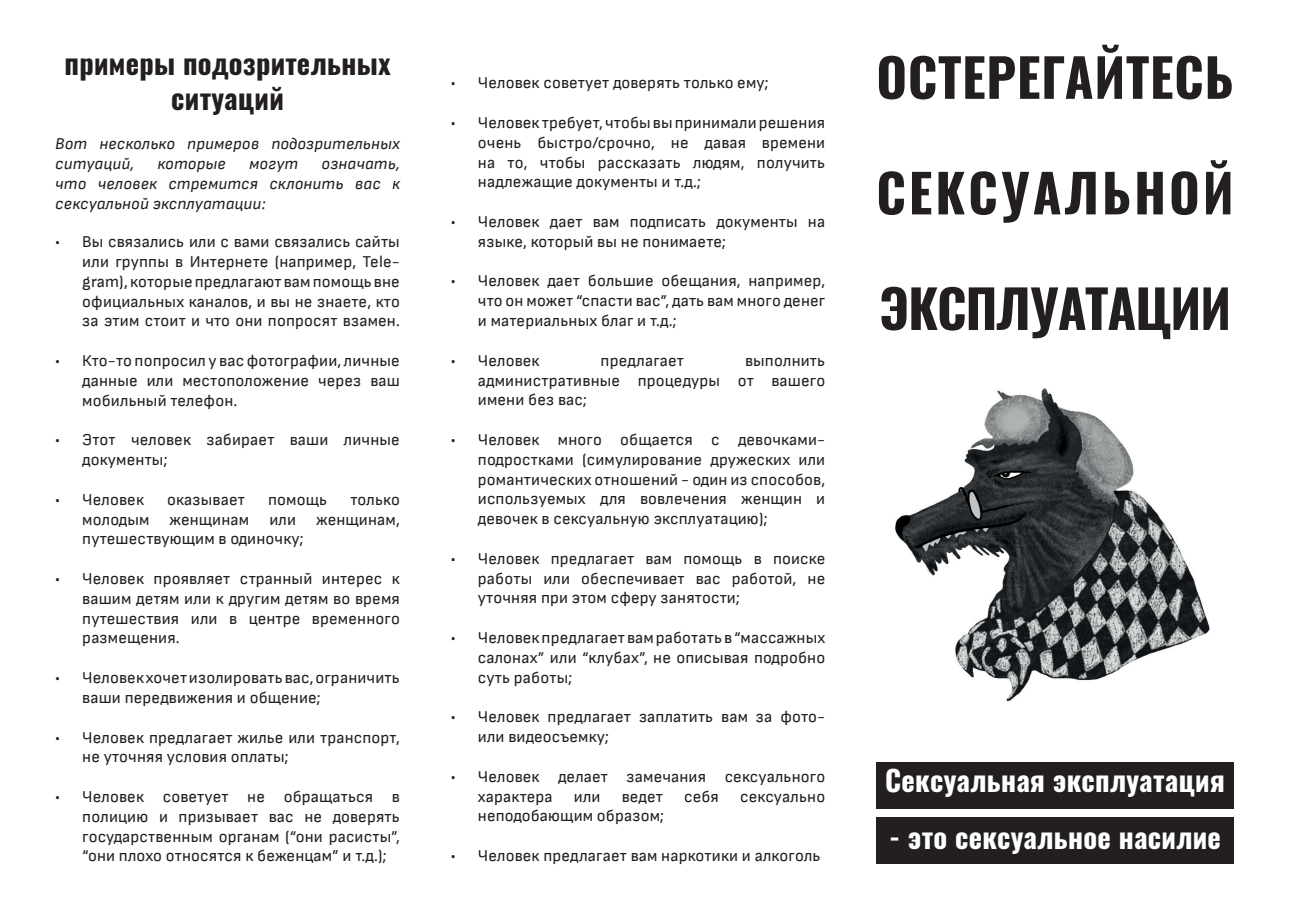
<style>
.page{position:relative;width:1289px;height:919px;background:#fff}
.page>*{position:absolute;margin:0;border:0;box-sizing:border-box;transform-origin:0 0}
.t1{font:52.5px "Oswald";letter-spacing:.015em;color:#231f20}
.t2{font:52.5px "Oswald";letter-spacing:-.02em;color:#231f20}
.t3{font:52.5px "Oswald";letter-spacing:.055em;color:#231f20}
.t4{font:28.5px "Oswald";letter-spacing:.01em;color:#fff}
.t5{font:28.5px/34.2px "Oswald";letter-spacing:.01em;color:#231f20;text-align:center}
.t6{font:16.5px/19.8px "Attractive";letter-spacing:.01em;color:#231f20;text-align:justify}
.t7{font:italic 16.5px/19.8px "Attractive";letter-spacing:.01em;color:#231f20}
</style>
<div class="page">
<div style="left:876px;top:762px;width:357px;height:47px;background:#231f20"></div>
<div style="left:876px;top:817px;width:357px;height:46px;background:#231f20"></div>
<img style="left:895px;top:388px;width:315px;height:314px">
<h2 class="t5" style="left:65px;top:44px;width:327px">примеры подозрительных ситуаций</h2>
<p class="t7" style="left:55px;top:134px;width:346px">Вот несколько примеров подозрительных ситуаций,</p>
<p class="t7" style="left:55px;top:154px;width:346px;text-align:justify;text-indent:266px">означать, что человек стремится склонить вас к сексуальной эксплуатации:</p>
<p class="t6" style="left:82px;top:232px;width:319px;text-indent:-27px">• Вы связались или с вами связались сайты или группы в Интернете (например, Tele&shy;gram), которые предлагают вам помощь вне официальных каналов, и вы не знаете, кто за этим стоит и что они попросят взамен.</p>
<p class="t6" style="left:82px;top:351px;width:319px;text-indent:-27px">• Кто-то попросил у вас фотографии, личные данные или местоположение через ваш мобильный телефон.</p>
<p class="t6" style="left:82px;top:430px;width:319px;text-indent:-27px">• Этот человек забирает ваши личные документы;</p>
<p class="t6" style="left:55px;top:489px;width:90px">• Человек</p>
<p class="t6" style="left:167px;top:489px;width:79px">оказывает</p>
<p class="t6" style="left:268px;top:489px;width:61px">помощь</p>
<p class="t7" style="left:157px;top:154px;width:70px">которые</p>
<p class="t7" style="left:249px;top:154px;width:50px">могут</p>
<p class="t6" style="left:82px;top:489px;width:319px;text-indent:268px">только молодым женщинам или женщинам, путешествующим в одиночку;</p>
<p class="t6" style="left:82px;top:568px;width:319px;text-indent:-27px">• Человек проявляет странный интерес к вашим детям или к другим детям во время путешествия или в центре временного размещения.</p>
<p class="t6" style="left:82px;top:667px;width:319px;text-indent:-27px">• Человек хочет изолировать вас, ограничить ваши передвижения и общение;</p>
<p class="t6" style="left:82px;top:727px;width:319px;text-indent:-27px">• Человек предлагает жилье или транспорт, не уточняя условия оплаты;</p>
<p class="t6" style="left:82px;top:786px;width:319px;text-indent:-27px">• Человек советует не обращаться в полицию и призывает вас не доверять государственным органам (“они расисты”, “они плохо относятся к беженцам” и т.д.);</p>
<p class="t6" style="left:451px;top:73px;width:319px">• Человек советует доверять только ему;</p>
<p class="t6" style="left:478px;top:113px;width:349px;text-indent:-27px">• Человек требует, чтобы вы принимали решения очень быстро/срочно, не давая времени на то, чтобы рассказать людям, получить надлежащие документы и т.д.;</p>
<p class="t6" style="left:478px;top:212px;width:349px;text-indent:-27px">• Человек дает вам подписать документы на языке, который вы не понимаете;</p>
<p class="t6" style="left:478px;top:271px;width:349px;text-indent:-27px">• Человек дает большие обещания, например, что он может “спасти вас”, дать вам много денег и материальных благ и т.д.;</p>
<p class="t6" style="left:451px;top:350px;width:90px">• Человек</p>
<p class="t6" style="left:600px;top:350px;width:85px">предлагает</p>
<p class="t6" style="left:478px;top:350px;width:349px;text-indent:267px">выполнить административные процедуры от вашего имени без вас;</p>
<p class="t6" style="left:478px;top:429px;width:349px;text-indent:-27px">• Человек много общается с девочками&shy;подростками (симулирование дружеских или романтических отношений - один из способов, используемых для вовлечения женщин и девочек в сексуальную эксплуатацию);</p>
<p class="t6" style="left:478px;top:548px;width:349px;text-indent:-27px">• Человек предлагает вам помощь в поиске работы или обеспечивает вас работой, не уточняя при этом сферу занятости;</p>
<p class="t6" style="left:478px;top:627px;width:349px;text-indent:-27px">• Человек предлагает вам работать в “массажных салонах” или “клубах”, не описывая подробно суть работы;</p>
<p class="t6" style="left:478px;top:707px;width:349px;text-indent:-27px">• Человек предлагает заплатить вам за фото&shy;или видеосъемку;</p>
<p class="t6" style="left:478px;top:766px;width:349px;text-indent:-27px">• Человек делает замечания сексуального характера</p>
<p class="t6" style="left:574px;top:786px;width:28px">или</p>
<p class="t6" style="left:622px;top:786px;width:43px">ведет</p>
<p class="t6" style="left:684px;top:786px;width:36px">себя</p>
<p class="t6" style="left:740px;top:786px;width:87px">сексуально</p>
<p class="t6" style="left:478px;top:806px;width:188px">неподобающим образом;</p>
<p class="t6" style="left:451px;top:845px;width:371px">• Человек предлагает вам наркотики и алкоголь</p>
<h1 class="t1" style="left:876px;top:31px;width:359px">ОСТЕРЕГАЙТЕСЬ</h1>
<h1 class="t3" style="left:876px;top:146px;width:359px">СЕКСУАЛЬНОЙ</h1>
<h1 class="t2" style="left:878px;top:262px;width:354px">ЭКСПЛУАТАЦИИ</h1>
<h2 class="t4" style="left:885px;top:755px;width:341px">Сексуальная эксплуатация</h2>
<h2 class="t4" style="left:889px;top:812px;width:333px">- это сексуальное насилие</h2>
</div>
